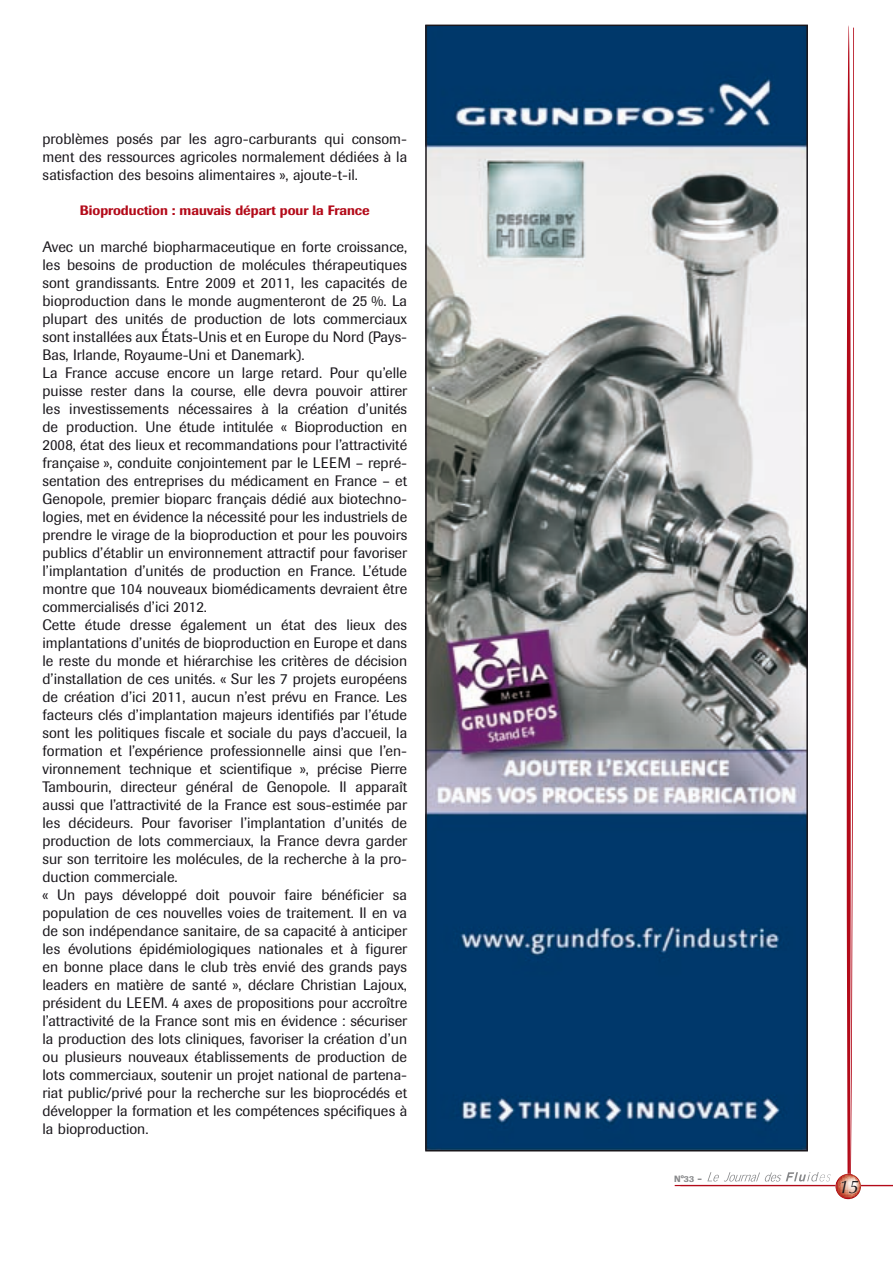
<style>
.page{position:relative;width:893px;height:1263px;background:#fff}
.page>*{position:absolute;margin:0;border:0;box-sizing:border-box;transform-origin:0 0}
.t1{font:italic 18px "Optima";color:#1a171c}
.t2{font:15px/18px "Imago";color:#1a171c;text-align:justify}
.t3{font:500 13.5px "Imago";color:#b30a19}
.t4{font:500 9px "Imago";color:#87888a}
.s1{font-size:10.5px}
</style>
<div class="page">
<hr style="left:675px;top:1185px;width:218px;height:1px;background:#b30a19">
<svg style="left:707px;top:25px;width:154px;height:1174px"></svg>
<img style="left:428px;top:28px;width:377px;height:1120px">
<div style="left:425px;top:25px;width:383px;height:1126px;border:2px solid #1a171c"></div>
<p class="t2" style="left:43px;top:130px;width:366px">problèmes posés par les agro-carburants qui consom&shy;ment des ressources agricoles normalement dédiées à la satisfaction des besoins alimentaires », ajoute-t-il.</p>
<p class="t3" style="left:80px;top:202px;width:291px">Bioproduction : mauvais départ pour la France</p>
<p class="t2" style="left:43px;top:238px;width:366px;text-align:left">Avec un marché biopharmaceutique en forte croissance, les besoins de production de molécules thérapeutiques sont grandissants. Entre 2009 et 2011, les capacités de bioproduction dans le monde augmenteront de 25 %. La plupart des unités de production de lots commerciaux sont installées aux états-Unis et en Europe du Nord (Pays-Bas, Irlande, Royaume-Uni et Danemark).<br>La France accuse encore un large retard. Pour qu’elle puisse rester dans la course, elle devra pouvoir attirer les investissements nécessaires à la création d’unités de production. Une étude intitulée « Bioproduction en 2008, état des lieux et recommandations pour l’attractivité française », conduite conjointement par le LEEM – repré&shy;sentation des entreprises du médicament en France – et Genopole, premier bioparc français dédié aux biotechno&shy;logies, met en évidence la nécessité pour les industriels de prendre le virage de la bioproduction et pour les pouvoirs publics d’établir un environnement attractif pour favoriser l’implantation d’unités de production en France. L’étude montre que 104 nouveaux biomédicaments devraient être commercialisés d’ici 2012.<br>Cette étude dresse également un état des lieux des implantations d’unités de bioproduction en Europe et dans le reste du monde et hiérarchise les critères de décision d’installation de ces unités. « Sur les 7 projets européens de création d’ici 2011, aucun n’est prévu en France. Les facteurs clés d’implantation majeurs identifiés par l’étude sont les politiques fiscale et sociale du pays d’accueil, la formation et l’expérience professionnelle ainsi que l’en&shy;vironnement technique et scientifique », précise Pierre Tambourin, directeur général de Genopole. Il apparaît aussi que l’attractivité de la France est sous-estimée par les décideurs. Pour favoriser l’implantation d’unités de production de lots commerciaux, la France devra garder sur son territoire les molécules, de la recherche à la pro&shy;duction commerciale.<br>« Un pays développé doit pouvoir faire bénéficier sa population de ces nouvelles voies de traitement. Il en va de son indépendance sanitaire, de sa capacité à anticiper les évolutions épidémiologiques nationales et à figurer en bonne place dans le club très envié des grands pays leaders en matière de santé », déclare Christian Lajoux, président du LEEM. 4 axes de propositions pour accroître l’attractivité de la France sont mis en évidence : sécuriser la production des lots cliniques, favoriser la création d’un ou plusieurs nouveaux établissements de production de lots commerciaux, soutenir un projet national de partena&shy;riat public/privé pour la recherche sur les bioprocédés et développer la formation et les compétences spécifiques à la bioproduction.</p>
<p class="t4" style="left:674px;top:1174px;width:29px">N°33 <span class="s1">-</span></p>
<p class="t1" style="left:838px;top:1176px;width:22px">15</p>
</div>
